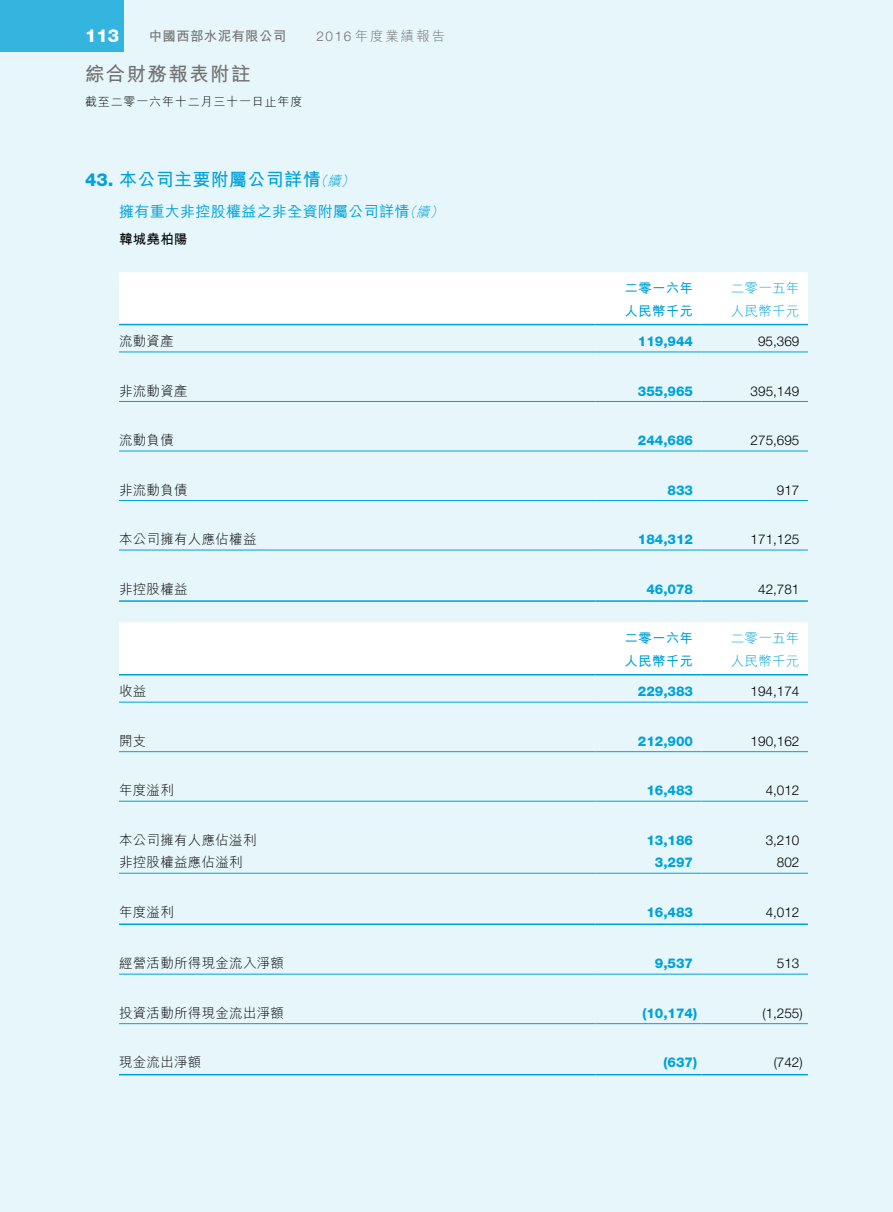
<style>
.page{position:relative;width:893px;height:1212px;background:#e6f6fb}
.page>*{position:absolute;margin:0;border:0;box-sizing:border-box;transform-origin:0 0}
.t1{font:700 19.5px "M Hei HK";letter-spacing:.07em;color:#727171}
.t2{font:700 18px "M Hei HK";letter-spacing:.02em;color:#00a2d9}
.t3{font:800 18px "Helvetica Neue LT Std";color:#fff}
.t4{font:500 15px "M Hei HK";letter-spacing:.02em;color:#00a2d9}
.t5{font:300 13.5px "M Hei HK";letter-spacing:.02em;color:#000}
.t6{font:800 13.5px "Helvetica Neue LT Std";color:#00a2d9}
.t7{font:300 13.5px "Helvetica Neue LT Std";color:#000}
.t8{font:300 13.5px "M Hei HK";letter-spacing:.02em;color:#00a2d9}
.t9{font:700 13.5px "M Hei HK";letter-spacing:.02em;color:#00a2d9}
.t10{font:300 13.5px "M Hei HK";letter-spacing:.14em;color:#727171}
.t11{font:700 13.5px "M Hei HK";letter-spacing:.02em;color:#727171}
.t12{font:italic 300 13.5px "M Hei HK";color:#00a2d9}
.t13{font:700 13.5px "M Hei HK";letter-spacing:.02em;color:#000}
.t14{font:300 12px "M Hei HK";letter-spacing:.07em;color:#000}
.s1{font-family:"Helvetica Neue LT Std"}
.s2{font-family:"Helvetica Neue LT Std";font-weight:800}
</style>
<div class="page">
<div style="left:0;top:0;width:124px;height:51px;background:#33b5e0"></div>
<svg style="left:119px;top:272px;width:689px;height:328px"></svg>
<hr style="left:119px;top:324px;width:476px;height:1px;background:#00a2d9">
<hr style="left:595px;top:324px;width:107px;height:1px;background:#00a2d9">
<hr style="left:702px;top:324px;width:106px;height:1px;background:#00a2d9">
<hr style="left:119px;top:352px;width:476px;height:1px;background:#00a2d9">
<hr style="left:595px;top:352px;width:107px;height:1px;background:#00a2d9">
<hr style="left:702px;top:352px;width:106px;height:1px;background:#00a2d9">
<hr style="left:119px;top:401px;width:476px;height:1px;background:#00a2d9">
<hr style="left:595px;top:401px;width:107px;height:1px;background:#00a2d9">
<hr style="left:702px;top:401px;width:106px;height:1px;background:#00a2d9">
<hr style="left:119px;top:451px;width:476px;height:1px;background:#00a2d9">
<hr style="left:595px;top:451px;width:107px;height:1px;background:#00a2d9">
<hr style="left:702px;top:451px;width:106px;height:1px;background:#00a2d9">
<hr style="left:119px;top:500px;width:476px;height:1px;background:#00a2d9">
<hr style="left:595px;top:500px;width:107px;height:1px;background:#00a2d9">
<hr style="left:702px;top:500px;width:106px;height:1px;background:#00a2d9">
<hr style="left:119px;top:550px;width:476px;height:1px;background:#00a2d9">
<hr style="left:595px;top:550px;width:107px;height:1px;background:#00a2d9">
<hr style="left:702px;top:550px;width:106px;height:1px;background:#00a2d9">
<hr style="left:119px;top:600px;width:476px;height:2px;background:#00a2d9">
<hr style="left:595px;top:600px;width:107px;height:2px;background:#00a2d9">
<hr style="left:702px;top:600px;width:106px;height:2px;background:#00a2d9">
<svg style="left:119px;top:623px;width:689px;height:451px;background:#e7f6fb"></svg>
<hr style="left:119px;top:674px;width:476px;height:1px;background:#00a2d9">
<hr style="left:595px;top:674px;width:107px;height:1px;background:#00a2d9">
<hr style="left:702px;top:674px;width:106px;height:1px;background:#00a2d9">
<hr style="left:119px;top:702px;width:476px;height:1px;background:#00a2d9">
<hr style="left:595px;top:702px;width:107px;height:1px;background:#00a2d9">
<hr style="left:702px;top:702px;width:106px;height:1px;background:#00a2d9">
<hr style="left:119px;top:751px;width:476px;height:1px;background:#00a2d9">
<hr style="left:595px;top:751px;width:107px;height:1px;background:#00a2d9">
<hr style="left:702px;top:751px;width:106px;height:1px;background:#00a2d9">
<hr style="left:119px;top:801px;width:476px;height:1px;background:#00a2d9">
<hr style="left:595px;top:801px;width:107px;height:1px;background:#00a2d9">
<hr style="left:702px;top:801px;width:106px;height:1px;background:#00a2d9">
<hr style="left:119px;top:873px;width:476px;height:1px;background:#00a2d9">
<hr style="left:595px;top:873px;width:107px;height:1px;background:#00a2d9">
<hr style="left:702px;top:873px;width:106px;height:1px;background:#00a2d9">
<hr style="left:119px;top:923px;width:476px;height:2px;background:#00a2d9">
<hr style="left:595px;top:923px;width:107px;height:2px;background:#00a2d9">
<hr style="left:702px;top:923px;width:106px;height:2px;background:#00a2d9">
<hr style="left:119px;top:974px;width:476px;height:1px;background:#00a2d9">
<hr style="left:595px;top:974px;width:107px;height:1px;background:#00a2d9">
<hr style="left:702px;top:974px;width:106px;height:1px;background:#00a2d9">
<hr style="left:119px;top:1023px;width:476px;height:1px;background:#00a2d9">
<hr style="left:595px;top:1023px;width:107px;height:1px;background:#00a2d9">
<hr style="left:702px;top:1023px;width:106px;height:1px;background:#00a2d9">
<hr style="left:119px;top:1074px;width:476px;height:1px;background:#00a2d9">
<hr style="left:595px;top:1074px;width:107px;height:1px;background:#00a2d9">
<hr style="left:702px;top:1074px;width:106px;height:1px;background:#00a2d9">
<h2 class="t3" style="left:85px;top:24px;width:36px">113</h2>
<p class="t11" style="left:149px;top:26px;width:139px">中國西部水泥有限公司</p>
<h1 class="t1" style="left:85px;top:60px;width:167px">綜合財務報表附註</h1>
<p class="t14" style="left:85px;top:96px;width:219px">截至二零一六年十二月三十一日止年度</p>
<p class="t10" style="left:316px;top:29px;width:130px"><span class="s1">2016</span>年度業績報告</p>
<h2 class="t2" style="left:85px;top:166px;width:237px"><span class="s2">43.</span> 本公司主要附屬公司詳情</h2>
<p class="t12" style="left:327px;top:174px;width:18px">續</p>
<p class="t12" style="left:314px;top:174px;width:18px">（</p>
<p class="t12" style="left:341px;top:174px;width:18px">(</p>
<p class="t4" style="left:119px;top:201px;width:292px">擁有重大非控股權益之非全資附屬公司詳情</p>
<p class="t13" style="left:119px;top:229px;width:70px">韓城堯柏陽</p>
<p class="t12" style="left:416px;top:205px;width:18px">續</p>
<p class="t12" style="left:403px;top:205px;width:18px">（</p>
<p class="t12" style="left:430px;top:205px;width:18px">(</p>
<p class="t5" style="left:119px;top:334px;width:56px">流動資產</p>
<p class="t5" style="left:119px;top:384px;width:70px">非流動資產</p>
<p class="t5" style="left:119px;top:433px;width:56px">流動負債</p>
<p class="t5" style="left:119px;top:483px;width:70px">非流動負債</p>
<p class="t5" style="left:119px;top:532px;width:139px">本公司擁有人應佔權益</p>
<p class="t5" style="left:119px;top:582px;width:70px">非控股權益</p>
<p class="t5" style="left:119px;top:684px;width:29px">收益</p>
<p class="t5" style="left:119px;top:734px;width:29px">開支</p>
<p class="t5" style="left:119px;top:783px;width:56px">年度溢利</p>
<p class="t5" style="left:119px;top:833px;width:139px">本公司擁有人應佔溢利</p>
<p class="t5" style="left:119px;top:855px;width:125px">非控股權益應佔溢利</p>
<p class="t5" style="left:119px;top:905px;width:56px">年度溢利</p>
<p class="t5" style="left:119px;top:956px;width:166px">經營活動所得現金流入淨額</p>
<p class="t5" style="left:119px;top:1006px;width:166px">投資活動所得現金流出淨額</p>
<p class="t5" style="left:119px;top:1055px;width:84px">現金流出淨額</p>
<p class="t9" style="left:624px;top:278px;width:70px">二零一六年</p>
<p class="t8" style="left:731px;top:281px;width:70px">二零一五年</p>
<p class="t9" style="left:624px;top:301px;width:70px">人民幣千元</p>
<p class="t8" style="left:731px;top:304px;width:70px">人民幣千元</p>
<p class="t6" style="left:638px;top:333px;width:57px">119,944</p>
<p class="t7" style="left:758px;top:333px;width:43px">95,369</p>
<p class="t6" style="left:638px;top:383px;width:57px">355,965</p>
<p class="t7" style="left:751px;top:383px;width:50px">395,149</p>
<p class="t6" style="left:638px;top:432px;width:57px">244,686</p>
<p class="t7" style="left:751px;top:432px;width:50px">275,695</p>
<p class="t6" style="left:668px;top:482px;width:27px">833</p>
<p class="t7" style="left:777px;top:482px;width:24px">917</p>
<p class="t6" style="left:638px;top:531px;width:57px">184,312</p>
<p class="t7" style="left:751px;top:531px;width:50px">171,125</p>
<p class="t6" style="left:646px;top:581px;width:48px">46,078</p>
<p class="t7" style="left:758px;top:581px;width:43px">42,781</p>
<p class="t9" style="left:624px;top:629px;width:70px">二零一六年</p>
<p class="t8" style="left:731px;top:631px;width:70px">二零一五年</p>
<p class="t9" style="left:624px;top:651px;width:70px">人民幣千元</p>
<p class="t8" style="left:731px;top:654px;width:70px">人民幣千元</p>
<p class="t6" style="left:638px;top:683px;width:57px">229,383</p>
<p class="t7" style="left:751px;top:683px;width:50px">194,174</p>
<p class="t6" style="left:638px;top:733px;width:57px">212,900</p>
<p class="t7" style="left:751px;top:733px;width:50px">190,162</p>
<p class="t6" style="left:646px;top:782px;width:48px">16,483</p>
<p class="t7" style="left:766px;top:782px;width:35px">4,012</p>
<p class="t6" style="left:646px;top:832px;width:48px">13,186</p>
<p class="t7" style="left:766px;top:832px;width:35px">3,210</p>
<p class="t6" style="left:655px;top:854px;width:40px">3,297</p>
<p class="t7" style="left:777px;top:854px;width:24px">802</p>
<p class="t6" style="left:646px;top:904px;width:48px">16,483</p>
<p class="t7" style="left:766px;top:904px;width:35px">4,012</p>
<p class="t6" style="left:655px;top:955px;width:40px">9,537</p>
<p class="t7" style="left:777px;top:955px;width:24px">513</p>
<p class="t6" style="left:642px;top:1005px;width:56px">)10,174(</p>
<p class="t7" style="left:762px;top:1005px;width:42px">)1,255(</p>
<p class="t6" style="left:664px;top:1054px;width:35px">)637(</p>
<p class="t7" style="left:774px;top:1054px;width:31px">)742(</p>
</div>
